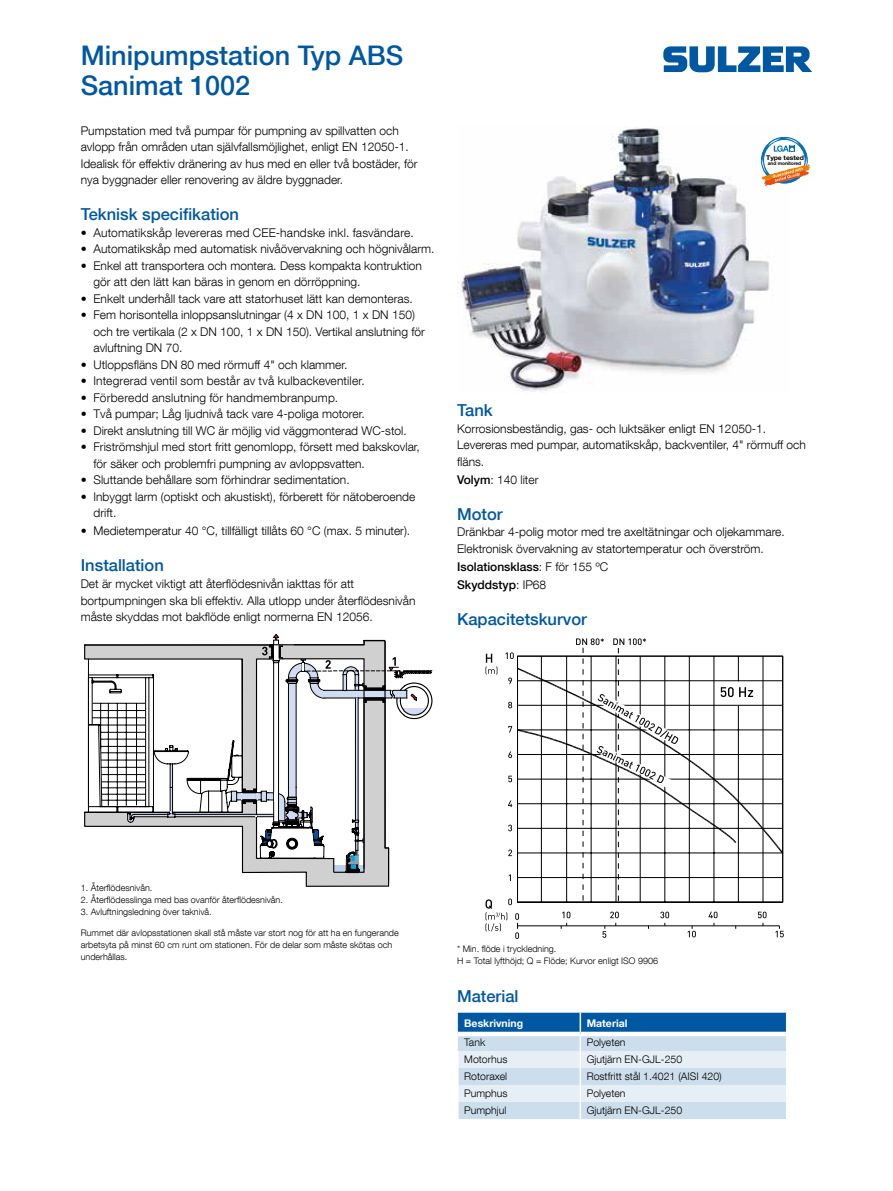
<style>
.page{position:relative;width:893px;height:1191px;background:#fff}
.page>*{position:absolute;margin:0;border:0;box-sizing:border-box;transform-origin:0 0}
.t1{font:500 27px/30px "Helvetica Neue LT Com";color:#0058a2}
.t2{font:500 16.5px "Helvetica Neue LT Com";color:#0058a2}
.t3{font:300 12px/16.5px "Helvetica Neue LT Com";color:#000}
.t4{font:500 12px/18px "Helvetica Neue LT Com";color:#000}
.t5{font:300 10.5px "Helvetica Neue LT Com";color:#000}
.t6{font:700 10.5px "Helvetica Neue LT Com";color:#fff}
.t7{font:300 9px/12px "Helvetica Neue LT Com";color:#000}
.t8{font:700 6.45px "Helvetica Neue LT Com";letter-spacing:-.01em;color:#000;scale:1.05 1}
.t9{font:700 4.95px "Helvetica Neue LT Com";letter-spacing:-.01em;color:#000}
.s1{font-weight:500}
.s2{font-weight:300}
</style>
<div class="page">
<svg style="left:663px;top:46px;width:149px;height:26px"></svg>
<img style="left:457px;top:127px;width:313px;height:265px">
<svg style="left:457px;top:1012px;width:330px;height:107px;background:#b3cde3"></svg>
<svg style="left:761px;top:137px;width:49px;height:49px"></svg>
<svg style="left:84px;top:644px;width:43px;height:183px"></svg>
<hr style="left:93px;top:703px;width:52px;height:1px;background:#000">
<hr style="left:92px;top:710px;width:53px;height:1px;background:#000">
<hr style="left:92px;top:717px;width:53px;height:1px;background:#000">
<hr style="left:101px;top:725px;width:44px;height:1px;background:#000">
<hr style="left:101px;top:732px;width:44px;height:1px;background:#000">
<hr style="left:101px;top:739px;width:44px;height:1px;background:#000">
<hr style="left:100px;top:746px;width:45px;height:1px;background:#000">
<hr style="left:101px;top:752px;width:44px;height:1px;background:#000">
<hr style="left:101px;top:760px;width:44px;height:1px;background:#000">
<hr style="left:101px;top:767px;width:44px;height:1px;background:#000">
<hr style="left:102px;top:774px;width:43px;height:1px;background:#000">
<hr style="left:102px;top:781px;width:43px;height:1px;background:#000">
<hr style="left:102px;top:787px;width:43px;height:1px;background:#000">
<hr style="left:102px;top:794px;width:43px;height:1px;background:#000">
<hr style="left:102px;top:800px;width:43px;height:1px;background:#000">
<hr style="left:126px;top:703px;width:1px;height:102px;background:#000">
<hr style="left:117px;top:703px;width:1px;height:102px;background:#000">
<hr style="left:108px;top:703px;width:1px;height:102px;background:#000">
<hr style="left:100px;top:703px;width:1px;height:46px;background:#000">
<svg style="left:127px;top:634px;width:305px;height:253px"></svg>
<svg style="left:485px;top:638px;width:299px;height:301px"></svg>
<h1 class="t1" style="left:81px;top:40px;width:324px">Minipumpstation Typ ABS<br>Sanimat 1002</h1>
<p class="t3" style="left:81px;top:122px;width:338px">Pumpstation med två pumpar för pumpning av spillvatten och avlopp från områden utan självfallsmöjlighet, enligt EN 12050-1.<br>Idealisk för effektiv dränering av hus med en eller två bostäder, för nya byggnader eller renovering av äldre byggnader.</p>
<h2 class="t2" style="left:81px;top:204px;width:160px">Teknisk specifikation</h2>
<p class="t3" style="left:81px;top:224px;width:335px">• Automatikskåp levereras med CEE-handske inkl. fasvändare.</p>
<p class="t3" style="left:81px;top:241px;width:355px">• Automatikskåp med automatisk nivåövervakning och högnivålarm.</p>
<p class="t3" style="left:93px;top:257px;width:330px;text-indent:-13px">• Enkel att transportera och montera. Dess kompakta kontruktion gör att den lätt kan bäras in genom en dörröppning.</p>
<p class="t3" style="left:81px;top:290px;width:334px">• Enkelt underhåll tack vare att statorhuset lätt kan demonteras.</p>
<p class="t3" style="left:93px;top:307px;width:333px;text-indent:-13px">• Fem horisontella inloppsanslutningar (4 x DN 100, 1 x DN 150) och tre vertikala (2 x DN 100, 1 x DN 150). Vertikal anslutning för avluftning DN 70.</p>
<p class="t3" style="left:81px;top:356px;width:268px">• Utloppsfläns DN 80 med rörmuff 4" och klammer.</p>
<p class="t3" style="left:81px;top:373px;width:286px">• Integrerad ventil som består av två kulbackeventiler.</p>
<p class="t3" style="left:81px;top:389px;width:259px">• Förberedd anslutning för handmembranpump.</p>
<p class="t3" style="left:81px;top:406px;width:285px">• Två pumpar; Låg ljudnivå tack vare 4-poliga motorer.</p>
<p class="t3" style="left:81px;top:422px;width:328px">• Direkt anslutning till WC är möjlig vid väggmonterad WC-stol.</p>
<p class="t3" style="left:93px;top:439px;width:328px;text-indent:-13px">• Friströmshjul med stort fritt genomlopp, försett med bakskovlar, för säker och problemfri pumpning av avloppsvatten.</p>
<p class="t3" style="left:81px;top:472px;width:271px">• Sluttande behållare som förhindrar sedimentation.</p>
<p class="t3" style="left:93px;top:488px;width:323px;text-indent:-13px">• Inbyggt larm (optiskt och akustiskt), förberett för nätoberoende drift.</p>
<p class="t3" style="left:81px;top:523px;width:331px">• Medietemperatur 40 °C, tillfälligt tillåts 60 °C (max. 5 minuter).</p>
<h2 class="t2" style="left:81px;top:555px;width:85px">Installation</h2>
<p class="t3" style="left:81px;top:575px;width:336px">Det är mycket viktigt att återflödesnivån iakttas för att bortpumpningen ska bli effektiv. Alla utlopp under återflödesnivån måste skyddas mot bakflöde enligt normerna EN 12056.</p>
<p class="t8" style="left:766px;top:153px;width:37px">Type tested</p>
<p class="t9" style="left:768px;top:160px;width:35px">and monitored</p>
<h2 class="t2" style="left:457px;top:400px;width:37px">Tank</h2>
<p class="t3" style="left:457px;top:420px;width:350px">Korrosionsbeständig, gas- och luktsäker enligt EN 12050-1.<br>Levereras med pumpar, automatikskåp, backventiler, 4" rörmuff och fläns.</p>
<p class="t3" style="left:457px;top:471px;width:83px"><span class="s1">Volym</span>: 140 liter</p>
<h2 class="t2" style="left:457px;top:504px;width:47px">Motor</h2>
<p class="t3" style="left:457px;top:523px;width:329px">Dränkbar 4-polig motor med tre axeltätningar och oljekammare.<br>Elektronisk övervakning av statortemperatur och överström.</p>
<p class="t4" style="left:457px;top:557px;width:152px">Isolationsklass<span class="s2">: F för 155 ºC<br></span>Skyddstyp<span class="s2">: IP68</span></p>
<h2 class="t2" style="left:457px;top:609px;width:131px">Kapacitetskurvor</h2>
<p class="t7" style="left:81px;top:881px;width:73px">1. Återflödesnivån.</p>
<p class="t7" style="left:81px;top:893px;width:204px">2. Återflödesslinga med bas ovanför återflödesnivån.</p>
<p class="t7" style="left:81px;top:905px;width:133px">3. Avluftningsledning över taknivå.</p>
<p class="t7" style="left:81px;top:926px;width:320px">Rummet där avlopsstationen skall stå måste var stort nog för att ha en fungerande arbetsyta på minst 60 cm runt om stationen. För de delar som måste skötas och underhållas.</p>
<p class="t7" style="left:457px;top:942px;width:203px">* Min. flöde i tryckledning.<br>H = Total lyfthöjd; Q = Flöde; Kurvor enligt ISO 9906</p>
<h2 class="t2" style="left:457px;top:986px;width:63px">Material</h2>
<p class="t6" style="left:464px;top:1016px;width:60px">Beskrivning</p>
<p class="t6" style="left:587px;top:1016px;width:42px">Material</p>
<p class="t5" style="left:464px;top:1036px;width:23px">Tank</p>
<p class="t5" style="left:587px;top:1036px;width:40px">Polyeten</p>
<p class="t5" style="left:464px;top:1053px;width:45px">Motorhus</p>
<p class="t5" style="left:587px;top:1053px;width:97px">Gjutjärn EN-GJL-250</p>
<p class="t5" style="left:464px;top:1070px;width:44px">Rotoraxel</p>
<p class="t5" style="left:587px;top:1070px;width:136px">Rostfritt stål 1.4021 (AISI 420)</p>
<p class="t5" style="left:464px;top:1087px;width:45px">Pumphus</p>
<p class="t5" style="left:587px;top:1087px;width:40px">Polyeten</p>
<p class="t5" style="left:464px;top:1104px;width:44px">Pumphjul</p>
<p class="t5" style="left:587px;top:1104px;width:97px">Gjutjärn EN-GJL-250</p>
</div>
